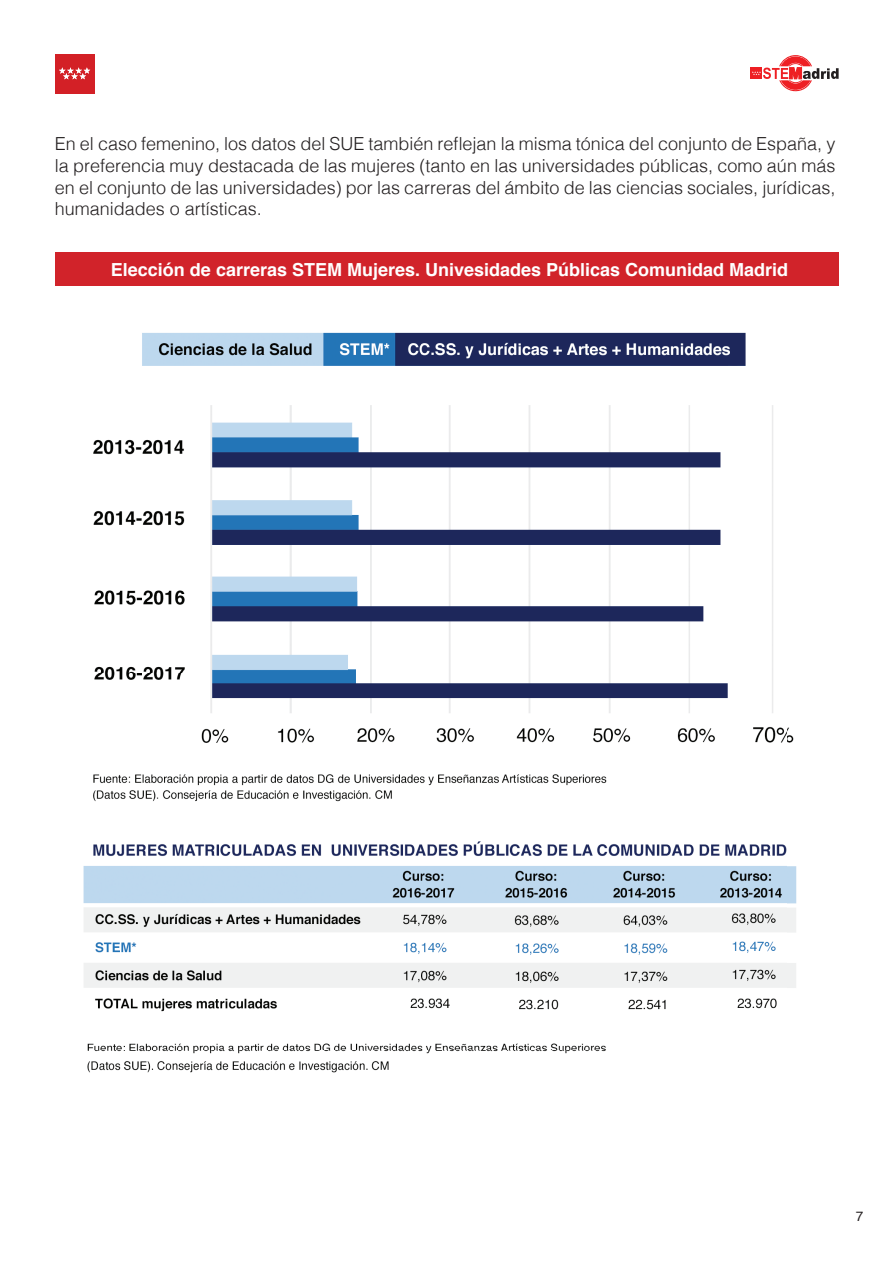
<style>
.page{position:relative;width:893px;height:1263px;background:#fff}
.page>*{position:absolute;margin:0;border:0;box-sizing:border-box;transform-origin:0 0}
.t1{font:300 18px/21.6px "Helvetica";color:#231f20;text-align:justify}
.t2{font:700 18px "Helvetica";color:#fff}
.t3{font:13.5px "Helvetica";color:#231f20}
</style>
<div class="page">
<img style="left:83px;top:332px;width:714px;height:741px">
<div style="left:56px;top:252px;width:783px;height:34px;background:#d1232a"></div>
<div style="left:751px;top:67px;width:11px;height:12px;background:#ee1f23"></div>
<svg style="left:752px;top:55px;width:87px;height:36px"></svg>
<div style="left:55px;top:54px;width:39px;height:39px;background:#d32026"></div>
<svg style="left:59px;top:67px;width:31px;height:12px"></svg>
<p class="t1" style="left:55px;top:132px;width:782px">En el caso femenino, los datos del SUE también reflejan la misma tónica del conjunto de España, y la preferencia muy destacada de las mujeres (tanto en las universidades públicas, como aún más en el conjunto de las universidades) por las carreras del ámbito de las ciencias sociales, jurídicas, humanidades o artísticas.</p>
<p class="t2" style="left:111px;top:256px;width:679px">Elección de carreras STEM Mujeres. Univesidades Públicas Comunidad Madrid</p>
<p class="t3" style="left:856px;top:1206px;width:9px">7</p>
</div>
